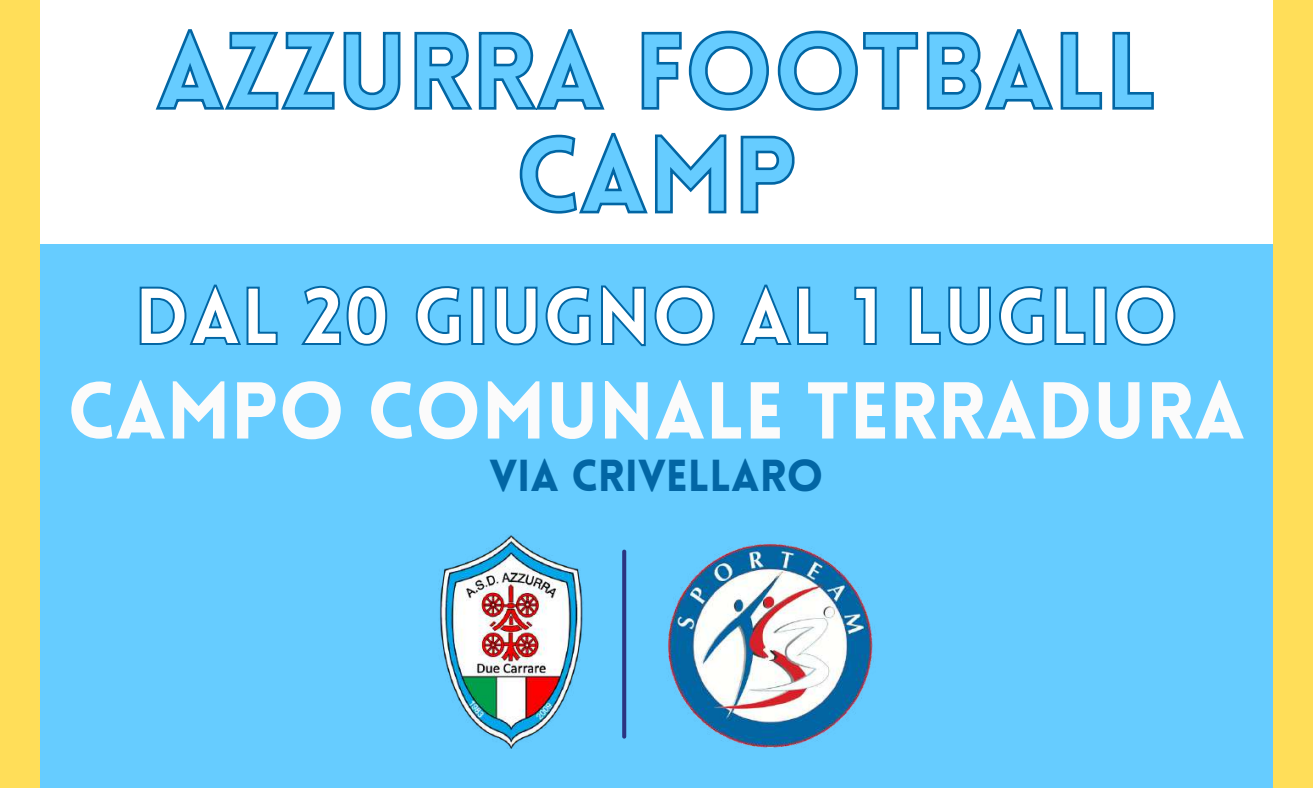
<style>
.page{position:relative;width:1313px;height:788px;background:#fff}
.page>*{position:absolute;margin:0;border:0;box-sizing:border-box;transform-origin:0 0}
.t1{font:900 105px/103.6px "Lovelo";color:#6cf;text-align:center}
.t2{font:900 78.75px "Lovelo";color:#fbfbfb}
.t3{font:900 78.75px "Lovelo";color:#fff}
.t4{font:900 43.75px "Lovelo";color:#0266a4}
</style>
<div class="page">
<div style="left:0;top:0;width:1312px;height:788px;background:#6cf"></div>
<div style="left:0;top:0;width:1312px;height:243px;background:#fff"></div>
<img style="left:668px;top:544px;width:206px;height:204px">
<svg style="left:622px;top:551px;width:4px;height:185px"></svg>
<img style="left:438px;top:535px;width:145px;height:213px">
<div style="left:0;top:0;width:39px;height:788px;background:#ffde59"></div>
<div style="left:1273px;top:0;width:39px;height:788px;background:#ffde59"></div>
<svg style="left:139px;top:284px;width:1037px;height:63px"></svg>
<svg style="left:155px;top:29px;width:999px;height:82px"></svg>
<svg style="left:519px;top:132px;width:276px;height:82px"></svg>
<h1 class="t1" style="left:156px;top:30px;width:1002px">AZZURRA FOOTBALL<br>CAMP</h1>
<p class="t3" style="left:134px;top:285px;width:1045px">DAL 20 GIUGNO AL 1 LUGLIO</p>
<p class="t2" style="left:68px;top:379px;width:1179px">CAMPO COMUNALE TERRADURA</p>
<p class="t4" style="left:489px;top:458px;width:336px">VIA CRIVELLARO</p>
</div>
